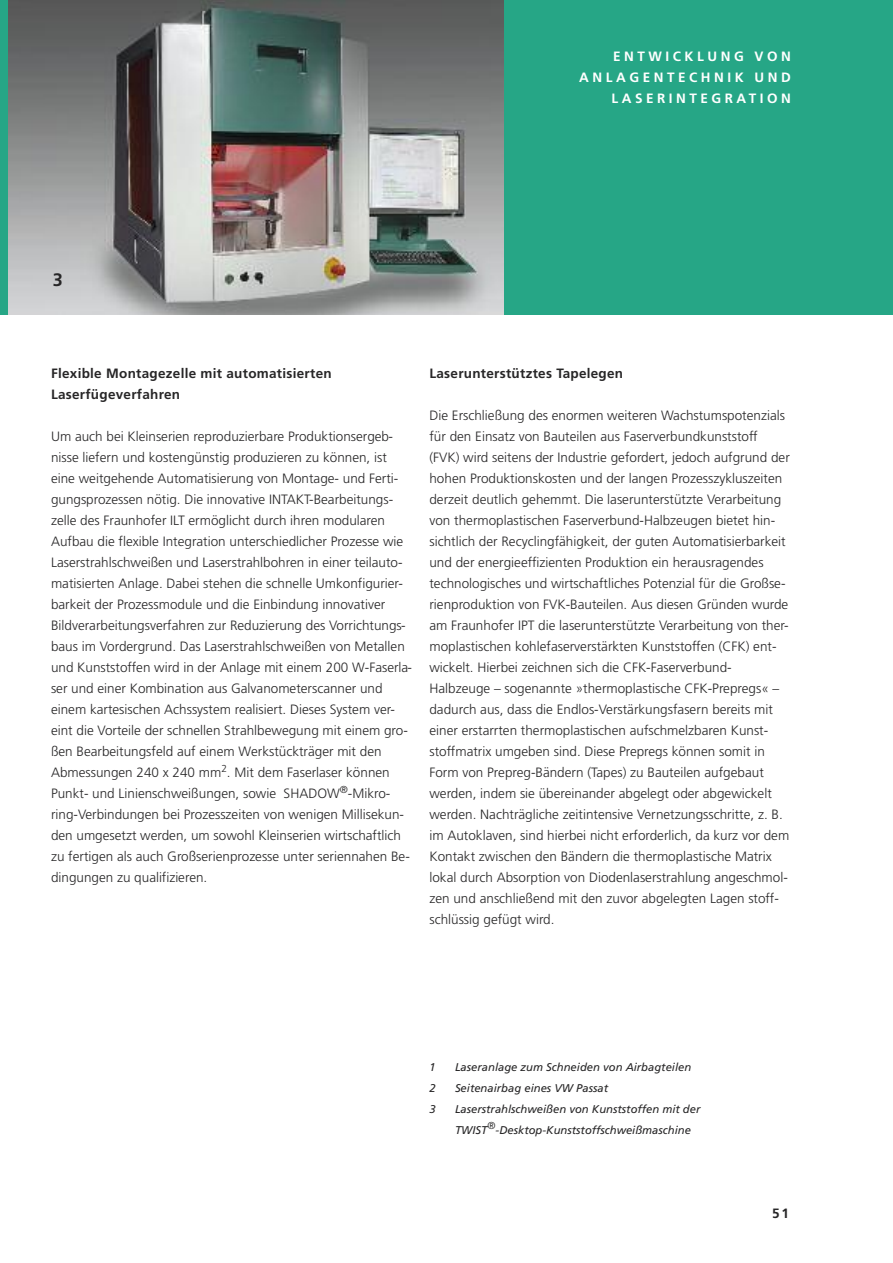
<style>
.page{position:relative;width:893px;height:1263px;background:#fff}
.page>*{position:absolute;margin:0;border:0;box-sizing:border-box;transform-origin:0 0}
.t1{font:700 18px "Frutiger LT Com";color:#272627}
.t2{font:300 13.5px/21px "Frutiger LT Com";color:#272627}
.t3{font:700 13.5px/21px "Frutiger LT Com";letter-spacing:.02em;color:#272627}
.t4{font:700 13.5px/21px "Frutiger LT Com";letter-spacing:.26em;color:#fff;text-align:right}
.t5{font:italic 11.25px/21px "Frutiger LT Com";color:#272627}
</style>
<div class="page">
<div style="left:0;top:0;width:893px;height:315px;background:#26a686"></div>
<img style="left:9px;top:0;width:495px;height:315px">
<p class="t4" style="left:579px;top:46px;width:213px">ENTWICKLUNG VON<br>ANLAGENTECHNIK UND<br>LASERINTEGRATION</p>
<h1 class="t1" style="left:53px;top:269px;width:12px">3</h1>
<p class="t3" style="left:51px;top:362px;width:282px">Flexible Montagezelle mit automatisierten<br>Laserfügeverfahren</p>
<p class="t2" style="left:51px;top:426px;width:363px">Um auch bei Kleinserien reproduzierbare Produktionsergeb&shy;nisse liefern und kostengünstig produzieren zu können, ist eine weitgehende Automatisierung von Montage- und Ferti&shy;gungsprozessen nötig. Die innovative INTAKT-Bearbeitungs&shy;zelle des Fraunhofer ILT ermöglicht durch ihren modularen Aufbau die flexible Integration unterschiedlicher Prozesse wie Laserstrahlschweißen und Laserstrahlbohren in einer teilauto&shy;matisierten Anlage. Dabei stehen die schnelle Umkonfigurier&shy;barkeit der Prozessmodule und die Einbindung innovativer Bildverarbeitungsverfahren zur Reduzierung des Vorrichtungs&shy;baus im Vordergrund. Das Laserstrahlschweißen von Metallen und Kunststoffen wird in der Anlage mit einem 200 W-Faserla&shy;ser und einer Kombination aus Galvanometerscanner und einem kartesischen Achssystem realisiert. Dieses System ver&shy;eint die Vorteile der schnellen Strahlbewegung mit einem gro&shy;ßen Bearbeitungsfeld auf einem Werkstückträger mit den Abmessungen 240 x 240 mm<sup>2</sup>. Mit dem Faserlaser können Punkt- und Linienschweißungen, sowie SHADOW<sup>®</sup>-Mikro&shy;ring-Verbindungen bei Prozesszeiten von wenigen Millisekun&shy;den umgesetzt werden, um sowohl Kleinserien wirtschaftlich zu fertigen als auch Großserienprozesse unter seriennahen Be&shy;dingungen zu qualifizieren.</p>
<p class="t3" style="left:429px;top:362px;width:195px">Laserunterstütztes Tapelegen</p>
<p class="t2" style="left:429px;top:405px;width:362px">Die Erschließung des enormen weiteren Wachstumspotenzials für den Einsatz von Bauteilen aus Faserverbundkunststoff (FVK) wird seitens der Industrie gefordert, jedoch aufgrund der hohen Produktionskosten und der langen Prozesszykluszeiten derzeit deutlich gehemmt. Die laserunterstützte Verarbeitung von thermoplastischen Faserverbund-Halbzeugen bietet hin&shy;sichtlich der Recyclingfähigkeit, der guten Automatisierbarkeit und der energieeffizienten Produktion ein herausragendes technologisches und wirtschaftliches Potenzial für die Großse&shy;rienproduktion von FVK-Bauteilen. Aus diesen Gründen wurde am Fraunhofer IPT die laserunterstützte Verarbeitung von ther&shy;moplastischen kohlefaserverstärkten Kunststoffen (CFK) ent&shy;wickelt. Hierbei zeichnen sich die CFK-Faserverbund-Halbzeuge – sogenannte »thermoplastische CFK-Prepregs« – dadurch aus, dass die Endlos-Verstärkungsfasern bereits mit einer erstarrten thermoplastischen aufschmelzbaren Kunst&shy;stoffmatrix umgeben sind. Diese Prepregs können somit in Form von Prepreg-Bändern (Tapes) zu Bauteilen aufgebaut werden, indem sie übereinander abgelegt oder abgewickelt werden. Nachträgliche zeitintensive Vernetzungsschritte, z. B. im Autoklaven, sind hierbei nicht erforderlich, da kurz vor dem Kontakt zwischen den Bändern die thermoplastische Matrix lokal durch Absorption von Diodenlaserstrahlung angeschmol&shy;zen und anschließend mit den zuvor abgelegten Lagen stoff&shy;schlüssig gefügt wird.</p>
<p class="t5" style="left:429px;top:1056px;width:8px">1</p>
<p class="t5" style="left:455px;top:1056px;width:238px">Laseranlage zum Schneiden von Airbagteilen</p>
<p class="t5" style="left:429px;top:1077px;width:8px">2</p>
<p class="t5" style="left:455px;top:1077px;width:155px">Seitenairbag eines VW Passat</p>
<p class="t5" style="left:429px;top:1098px;width:8px">3</p>
<p class="t5" style="left:455px;top:1098px;width:247px">Laserstrahlschweißen von Kunststoffen mit der<br>TWIST<sup>®</sup>-Desktop-Kunststoffschweißmaschine</p>
<p class="t3" style="left:772px;top:1202px;width:18px">51</p>
</div>
